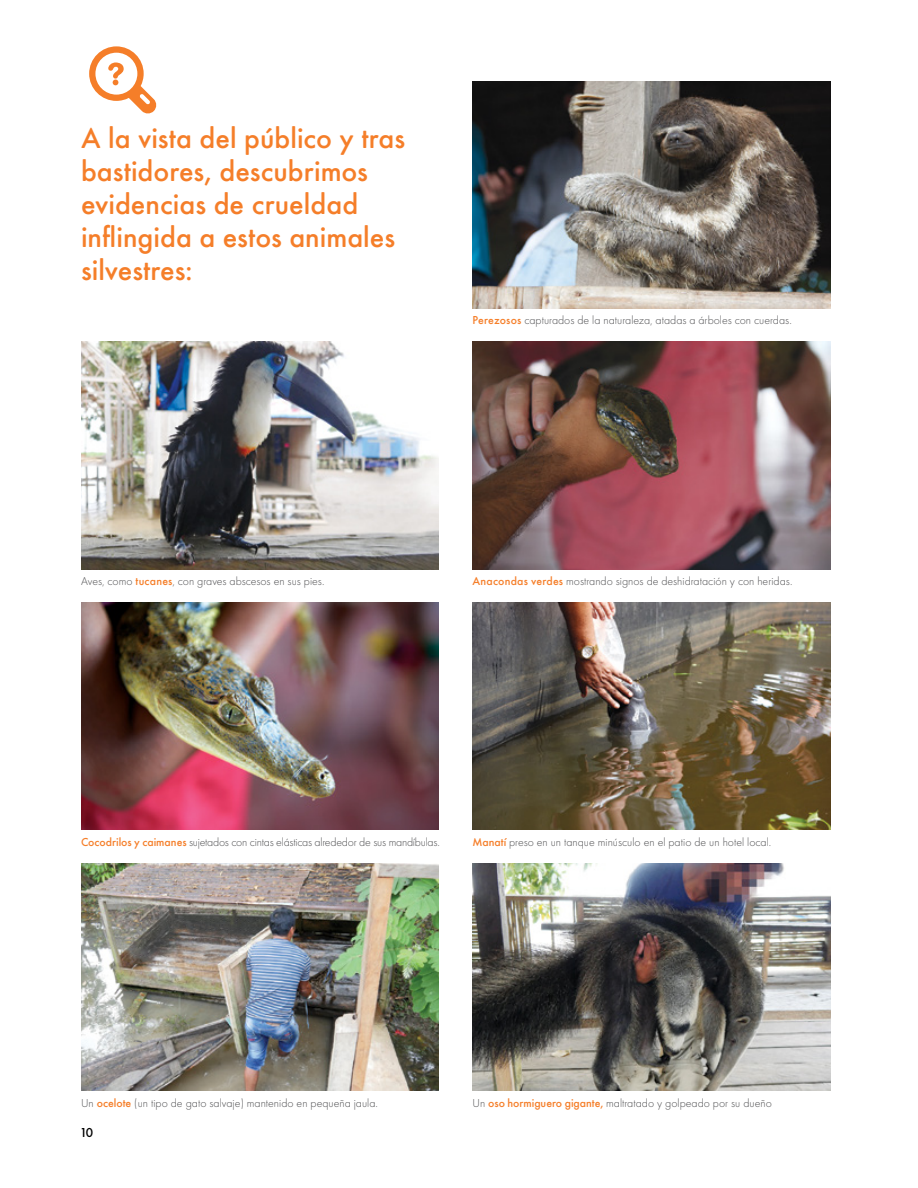
<style>
.page{position:relative;width:918px;height:1188px;background:#fff}
.page>*{position:absolute;margin:0;border:0;box-sizing:border-box;transform-origin:0 0}
.t1{font:500 30px/33px "Futura Round";color:#f57e29}
.t2{font:500 13.5px "Futura Round";color:#000}
.t3{font:300 12px "Futura Round";color:#4d4d4f}
.t4{font:300 12px "Futura Round";letter-spacing:-.02em;color:#4d4d4f}
.s1{font-weight:500;color:#f57e29}
</style>
<div class="page">
<img style="left:472px;top:81px;width:358px;height:227px">
<img style="left:81px;top:342px;width:358px;height:227px">
<img style="left:81px;top:602px;width:358px;height:228px">
<img style="left:81px;top:863px;width:358px;height:227px">
<img style="left:472px;top:342px;width:358px;height:227px">
<img style="left:472px;top:602px;width:358px;height:228px">
<img style="left:472px;top:863px;width:358px;height:227px">
<svg style="left:89px;top:46px;width:67px;height:67px"></svg>
<h1 class="t1" style="left:81px;top:119px;width:326px">A la vista del público y tras bastidores, descubrimos evidencias de crueldad inflingida a estos animales silvestres:</h1>
<p class="t3" style="left:472px;top:313px;width:321px"><span class="s1">Perezosos</span> capturados de la naturaleza, atadas a árboles con cuerdas.</p>
<p class="t3" style="left:81px;top:573px;width:245px">Aves, como <span class="s1">tucanes</span>, con graves abscesos en sus pies.</p>
<p class="t3" style="left:472px;top:573px;width:321px"><span class="s1">Anacondas verdes</span> mostrando signos de deshidratación y con heridas.</p>
<p class="t4" style="left:81px;top:834px;width:360px"><span class="s1">Cocodrilos y caimanes</span> sujetados con cintas elásticas alrededor de sus mandíbulas.</p>
<p class="t3" style="left:472px;top:834px;width:300px"><span class="s1">Manatí</span> preso en un tanque minúsculo en el patio de un hotel local.</p>
<p class="t3" style="left:81px;top:1095px;width:299px">Un <span class="s1">ocelote</span> (un tipo de gato salvaje) mantenido en pequeña jaula.</p>
<p class="t2" style="left:81px;top:1123px;width:14px">10</p>
<p class="t3" style="left:472px;top:1095px;width:301px">Un <span class="s1">oso hormiguero gigante,</span> maltratado y golpeado por su dueño</p>
</div>
